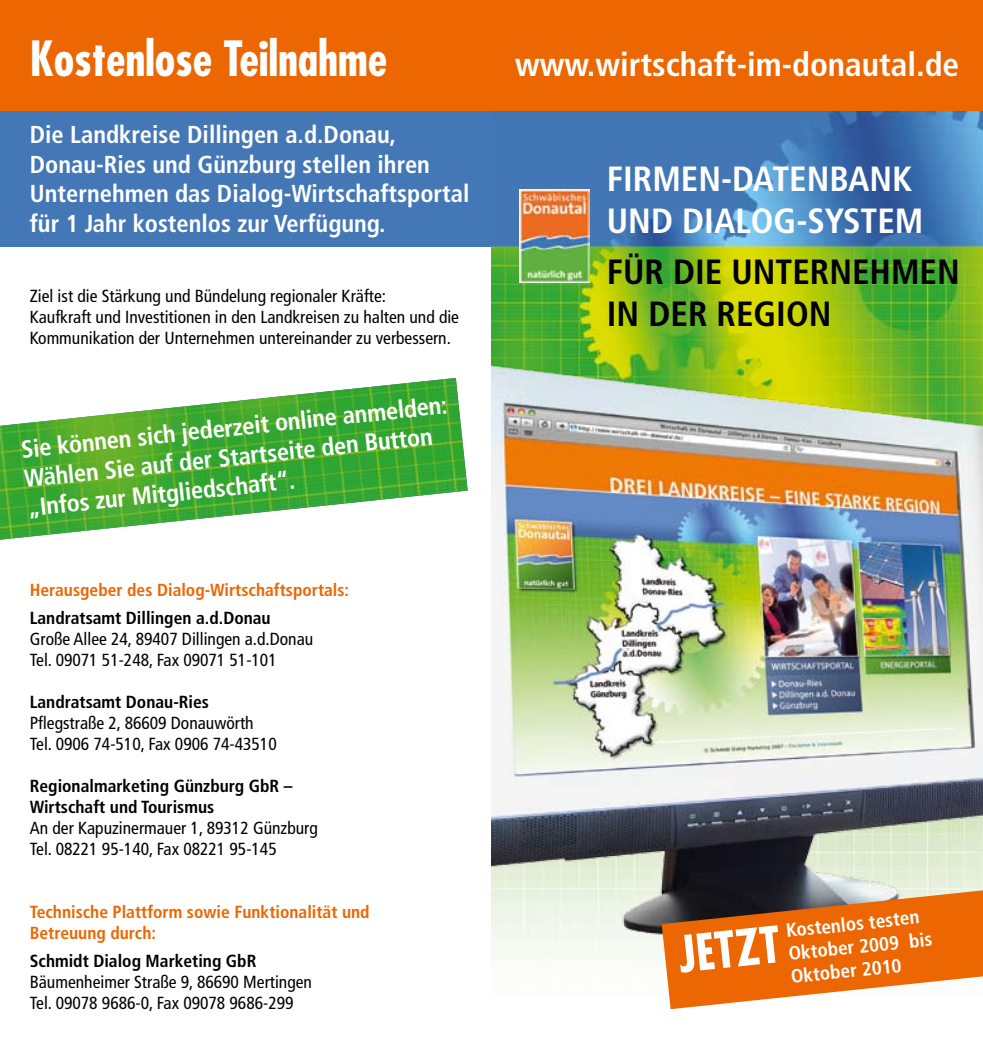
<style>
.page{position:relative;width:983px;height:1042px;background:#fff}
.page>*{position:absolute;margin:0;border:0;box-sizing:border-box;transform-origin:0 0}
.t1{font:700 condensed 49px "Futura Std";color:#fff}
.t2{font:700 condensed 47.25px "Futura Std";letter-spacing:-.005em;color:#fff}
.t3{font:700 condensed 35px/42px "Frutiger LT Std";color:#fff}
.t4{font:700 condensed 35px "Frutiger LT Std";color:#000}
.t5{font:700 condensed 33.25px "Frutiger LT Std";color:#fff}
.t6{font:700 condensed 24.5px/29.4px "Frutiger LT Std";color:#fff}
.t7{font:700 condensed 19.25px/23.1px "Frutiger LT Std";color:#fff}
.t8{font:condensed 17.5px/21px "Frutiger LT Std";color:#000}
.t9{font:700 condensed 17.5px/21px "Frutiger LT Std";color:#000}
.t10{font:700 condensed 17.5px/21px "Frutiger LT Std";color:#ec6602}
</style>
<div class="page">
<div style="left:0;top:111px;width:491px;height:136px;background:#4377b6"></div>
<img style="left:491px;top:111px;width:491px;height:205px">
<img style="left:519px;top:189px;width:70px;height:94px">
<div style="left:0;top:0;width:982px;height:111px;background:#ec6602"></div>
<img style="left:491px;top:316px;width:491px;height:694px">
<svg style="left:661px;top:890px;width:321px;height:119px;background:#d77932"></svg>
<img style="left:0;top:378px;width:467px;height:162px">
<h2 class="t2" style="left:30px;top:29px;width:359px">Kostenlose Teilnahme</h2>
<h3 class="t6" style="left:30px;top:120px;width:441px">Die Landkreise Dillingen a.d.Donau, Donau-Ries und Günzburg stellen ihren Unternehmen das Dialog-Wirtschaftsportal für 1 Jahr kostenlos zur Verfügung.</h3>
<p class="t8" style="left:30px;top:285px;width:430px">Ziel ist die Stärkung und Bündelung regionaler Kräfte:<br>Kaufkraft und Investitionen in den Landkreisen zu halten und die<br>Kommunikation der Unternehmen untereinander zu verbessern.</p>
<h3 class="t6" style="left:20px;top:435px;width:430px;rotate:-6deg">Sie können sich jederzeit online anmelden:<br>Wählen Sie auf der Startseite den Button „Infos zur Mitgliedschaft“.</h3>
<p class="t10" style="left:30px;top:579px;width:321px">Herausgeber des Dialog-Wirtschaftsportals:</p>
<p class="t9" style="left:30px;top:607px;width:242px">Landratsamt Dillingen a.d.Donau</p>
<p class="t8" style="left:30px;top:628px;width:285px">Große Allee 24, 89407 Dillingen a.d.Donau<br>Tel. 09071 51-248, Fax 09071 51-101</p>
<p class="t9" style="left:30px;top:691px;width:181px">Landratsamt Donau-Ries</p>
<p class="t8" style="left:30px;top:712px;width:248px">Pflegstraße 2, 86609 Donauwörth<br>Tel. 0906 74-510, Fax 0906 74-43510</p>
<p class="t9" style="left:30px;top:775px;width:264px">Regionalmarketing Günzburg GbR –<br>Wirtschaft und Tourismus</p>
<p class="t8" style="left:30px;top:817px;width:289px">An der Kapuzinermauer 1, 89312 Günzburg<br>Tel. 08221 95-140, Fax 08221 95-145</p>
<p class="t10" style="left:30px;top:901px;width:341px">Technische Plattform sowie Funktionalität und<br>Betreuung durch:</p>
<p class="t9" style="left:30px;top:950px;width:228px">Schmidt Dialog Marketing GbR</p>
<p class="t8" style="left:30px;top:971px;width:283px">Bäumenheimer Straße 9, 86690 Mertingen<br>Tel. 09078 9686-0, Fax 09078 9686-299</p>
<h3 class="t5" style="left:515px;top:45px;width:445px">www.wirtschaft-im-donautal.de</h3>
<h3 class="t3" style="left:606px;top:158px;width:307px">FIRMEN-Daten bank und Dialog-System</h3>
<h3 class="t4" style="left:606px;top:251px;width:205px">für die Unterne</h3>
<h3 class="t4" style="left:869px;top:251px;width:44px">hmen</h3>
<h3 class="t4" style="left:606px;top:293px;width:62px">in der</h3>
<h3 class="t4" style="left:716px;top:293px;width:111px">Region</h3>
<p class="t7" style="left:784px;top:919px;width:146px;rotate:-6deg">Kostenlos testen<br>Oktober 2009 bis<br>Oktober 2010</p>
<h1 class="t1" style="left:675px;top:924px;width:103px;rotate:-6deg">JETZT</h1>
</div>
